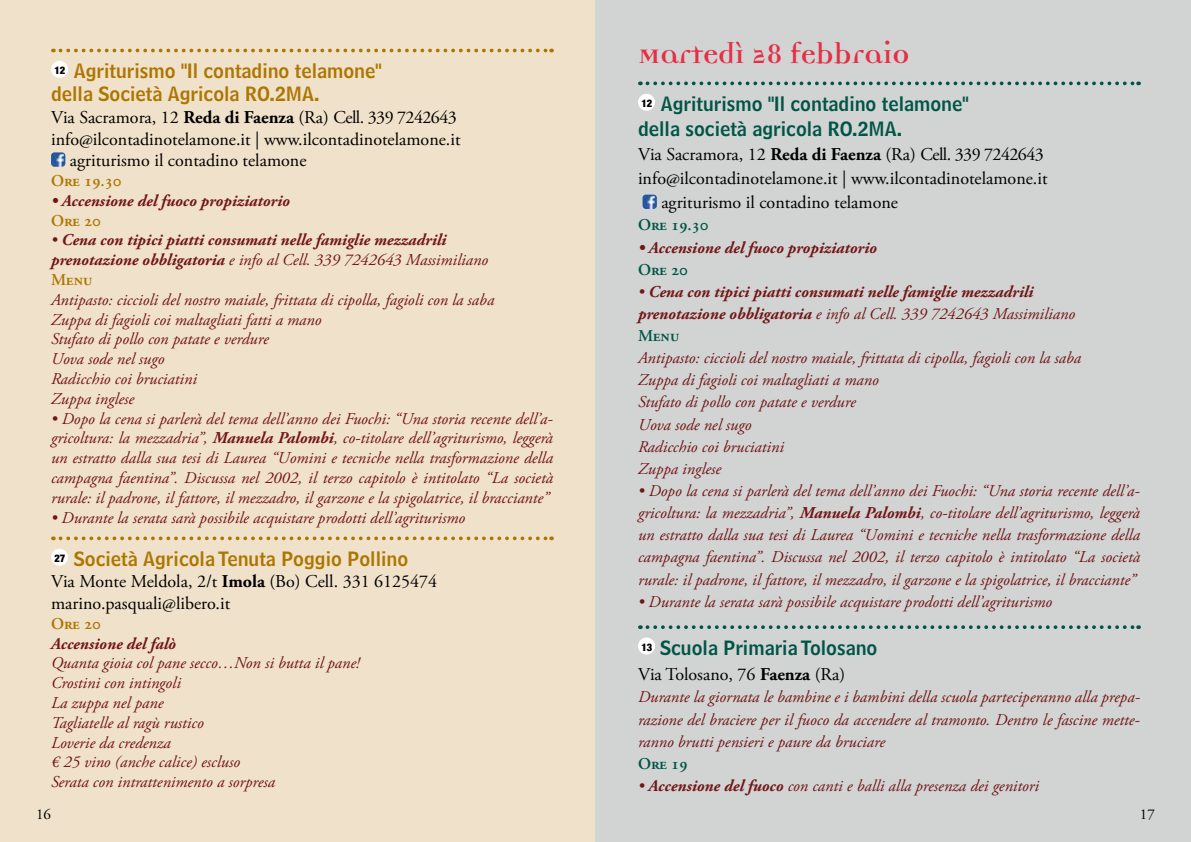
<style>
.page{position:relative;width:1191px;height:842px;background:#fff}
.page>*{position:absolute;margin:0;border:0;box-sizing:border-box;transform-origin:0 0}
.t1{font:700 31.5px "Democratica";color:#e62e46}
.t2{font:19.5px/23.4px "Bell Centennial Std Name Num";color:#ad7600}
.t3{font:19.5px/25.7px "Bell Centennial Std Name Num";color:#005547}
.t4{font:18px/21.6px "Adobe Garamond Pro";color:#000}
.t5{font:italic 16.5px/19.8px "Adobe Garamond Pro";color:#731517}
.t6{font:italic 700 16.5px/19.8px "Adobe Garamond Pro";color:#731517}
.t7{font:600 16.5px "Adobe Garamond Pro";letter-spacing:-.005em;color:#ad7600}
.t8{font:600 16.5px "Adobe Garamond Pro";letter-spacing:-.005em;color:#005547}
.t9{font:15px "Adobe Garamond Pro";color:#000}
.s1{font-weight:700}
.s2{font-weight:400}
.s3{font-weight:600;font-style:normal;color:#ad7600}
.s4{font-weight:600;font-style:normal;color:#005547}
</style>
<div class="page">
<div style="left:0;top:0;width:595px;height:842px;background:#f0e1ca"></div>
<div style="left:595px;top:0;width:596px;height:842px;background:#d1d4d2"></div>
<svg style="left:60px;top:49px;width:492px;height:3px"></svg>
<svg style="left:60px;top:536px;width:492px;height:4px"></svg>
<div style="left:51px;top:61px;width:17px;height:17px;background:#fff;border-radius:50%"></div>
<img style="left:51px;top:152px;width:14px;height:15px">
<div style="left:51px;top:549px;width:17px;height:17px;background:#fff;border-radius:50%"></div>
<svg style="left:647px;top:81px;width:492px;height:4px"></svg>
<svg style="left:647px;top:625px;width:492px;height:4px"></svg>
<div style="left:638px;top:94px;width:17px;height:17px;background:#fff;border-radius:50%"></div>
<img style="left:642px;top:195px;width:15px;height:14px">
<div style="left:638px;top:637px;width:17px;height:17px;background:#fff;border-radius:50%"></div>
<p class="t2" style="left:51px;top:59px;width:332px"><sup>12</sup> Agriturismo "Il contadino telamone" della Società Agricola RO.2MA.</p>
<p class="t4" style="left:51px;top:107px;width:407px">Via Sacramora, 12 <span class="s1">Reda di Faenza</span> (Ra) Cell. 339 7242643</p>
<p class="t4" style="left:51px;top:129px;width:411px">info@ilcontadinotelamone.it | www.ilcontadinotelamone.it</p>
<p class="t4" style="left:70px;top:150px;width:238px">agriturismo il contadino telamone</p>
<p class="t7" style="left:51px;top:171px;width:72px">Ore 19.30</p>
<p class="t6" style="left:51px;top:191px;width:240px">• Accensione del fuoco propiziatorio</p>
<p class="t7" style="left:51px;top:211px;width:51px">Ore 20</p>
<p class="t6" style="left:51px;top:230px;width:438px"><span class="s2">•</span> Cena con tipici piatti consumati nelle famiglie mezzadrili prenotazione obbligatoria <span class="s2">e info al Cell. 339 7242643 Massimiliano<br></span><span class="s3">Menu</span></p>
<p class="t5" style="left:51px;top:290px;width:445px">Antipasto: ciccioli del nostro maiale, frittata di cipolla, fagioli con la saba Zuppa di fagioli coi maltagliati fatti a mano<br>Stufato di pollo con patate e verdure<br>Uova sode nel sugo<br>Radicchio coi bruciatini<br>Zuppa inglese</p>
<p class="t5" style="left:51px;top:409px;width:503px;text-align:justify">• Dopo la cena si parlerà del tema dell’anno dei Fuochi: “Una storia recente dell’a&shy;gricoltura: la mezzadria”, <span class="s1">Manuela Palombi</span>, co-titolare dell’agriturismo, leggerà un estratto dalla sua tesi di Laurea “Uomini e tecniche nella trasformazione della campagna faentina”. Discussa nel 2002, il terzo capitolo è intitolato “La società rurale: il padrone, il fattore, il mezzadro, il garzone e la spigolatrice, il bracciante”</p>
<p class="t5" style="left:51px;top:508px;width:415px">• Durante la serata sarà possibile acquistare prodotti dell’agriturismo</p>
<p class="t2" style="left:54px;top:547px;width:355px"><sup>27</sup> Società Agricola Tenuta Poggio Pollino</p>
<p class="t4" style="left:51px;top:571px;width:388px">Via Monte Meldola, 2/t <span class="s1">Imola</span> (Bo) Cell. 331 6125474 marino.pasquali@libero.it</p>
<p class="t7" style="left:51px;top:614px;width:51px">Ore 20</p>
<p class="t6" style="left:51px;top:634px;width:126px">Accensione del falò</p>
<p class="t5" style="left:51px;top:654px;width:310px">Quanta gioia col pane secco…Non si butta il pane!<br>Crostini con intingoli<br>La zuppa nel pane<br>Tagliatelle al ragù rustico<br>Loverie da credenza<br>€ 25 vino (anche calice) escluso<br>Serata con intrattenimento a sorpresa</p>
<h1 class="t1" style="left:638px;top:40px;width:273px">Martedì 28 febbraio</h1>
<p class="t3" style="left:638px;top:91px;width:332px"><sup>12</sup> Agriturismo "Il contadino telamone" della società agricola RO.2MA.</p>
<p class="t4" style="left:638px;top:145px;width:407px">Via Sacramora, 12 <span class="s1">Reda di Faenza</span> (Ra) Cell. 339 7242643</p>
<p class="t4" style="left:638px;top:168px;width:411px">info@ilcontadinotelamone.it | www.ilcontadinotelamone.it</p>
<p class="t4" style="left:661px;top:192px;width:238px">agriturismo il contadino telamone</p>
<p class="t8" style="left:638px;top:216px;width:72px">Ore 19.30</p>
<p class="t6" style="left:638px;top:238px;width:240px">• Accensione del fuoco propiziatorio</p>
<p class="t8" style="left:638px;top:260px;width:51px">Ore 20</p>
<p class="t6" style="left:638px;top:281px;width:438px;line-height:22.2px"><span class="s2">•</span> Cena con tipici piatti consumati nelle famiglie mezzadrili prenotazione obbligatoria <span class="s2">e info al Cell. 339 7242643 Massimiliano<br></span><span class="s4">Menu</span></p>
<p class="t5" style="left:638px;top:347px;width:445px;line-height:22.2px">Antipasto: ciccioli del nostro maiale, frittata di cipolla, fagioli con la saba Zuppa di fagioli coi maltagliati a mano<br>Stufato di pollo con patate e verdure<br>Uova sode nel sugo<br>Radicchio coi bruciatini<br>Zuppa inglese</p>
<p class="t5" style="left:638px;top:480px;width:503px;line-height:22.2px;text-align:justify">• Dopo la cena si parlerà del tema dell’anno dei Fuochi: “Una storia recente dell’a&shy;gricoltura: la mezzadria”, <span class="s1">Manuela Palombi</span>, co-titolare dell’agriturismo, leggerà un estratto dalla sua tesi di Laurea “Uomini e tecniche nella trasformazione della campagna faentina”. Discussa nel 2002, il terzo capitolo è intitolato “La società rurale: il padrone, il fattore, il mezzadro, il garzone e la spigolatrice, il bracciante”</p>
<p class="t5" style="left:638px;top:592px;width:415px">• Durante la serata sarà possibile acquistare prodotti dell’agriturismo</p>
<p class="t3" style="left:641px;top:634px;width:238px"><sup>13</sup> Scuola Primaria Tolosano</p>
<p class="t4" style="left:638px;top:664px;width:209px">Via Tolosano, 76 <span class="s1">Faenza</span> (Ra)</p>
<p class="t5" style="left:638px;top:686px;width:503px;line-height:22.2px;text-align:justify">Durante la giornata le bambine e i bambini della scuola parteciperanno alla prepa&shy;razione del braciere per il fuoco da accendere al tramonto. Dentro le fascine mette&shy;ranno brutti pensieri e paure da bruciare</p>
<p class="t8" style="left:638px;top:754px;width:51px">Ore 19</p>
<p class="t5" style="left:638px;top:776px;width:402px">• <span class="s1">Accensione del fuoco</span> con canti e balli alla presenza dei genitori</p>
<p class="t9" style="left:36px;top:805px;width:16px">16</p>
<p class="t9" style="left:1140px;top:805px;width:16px">17</p>
</div>
